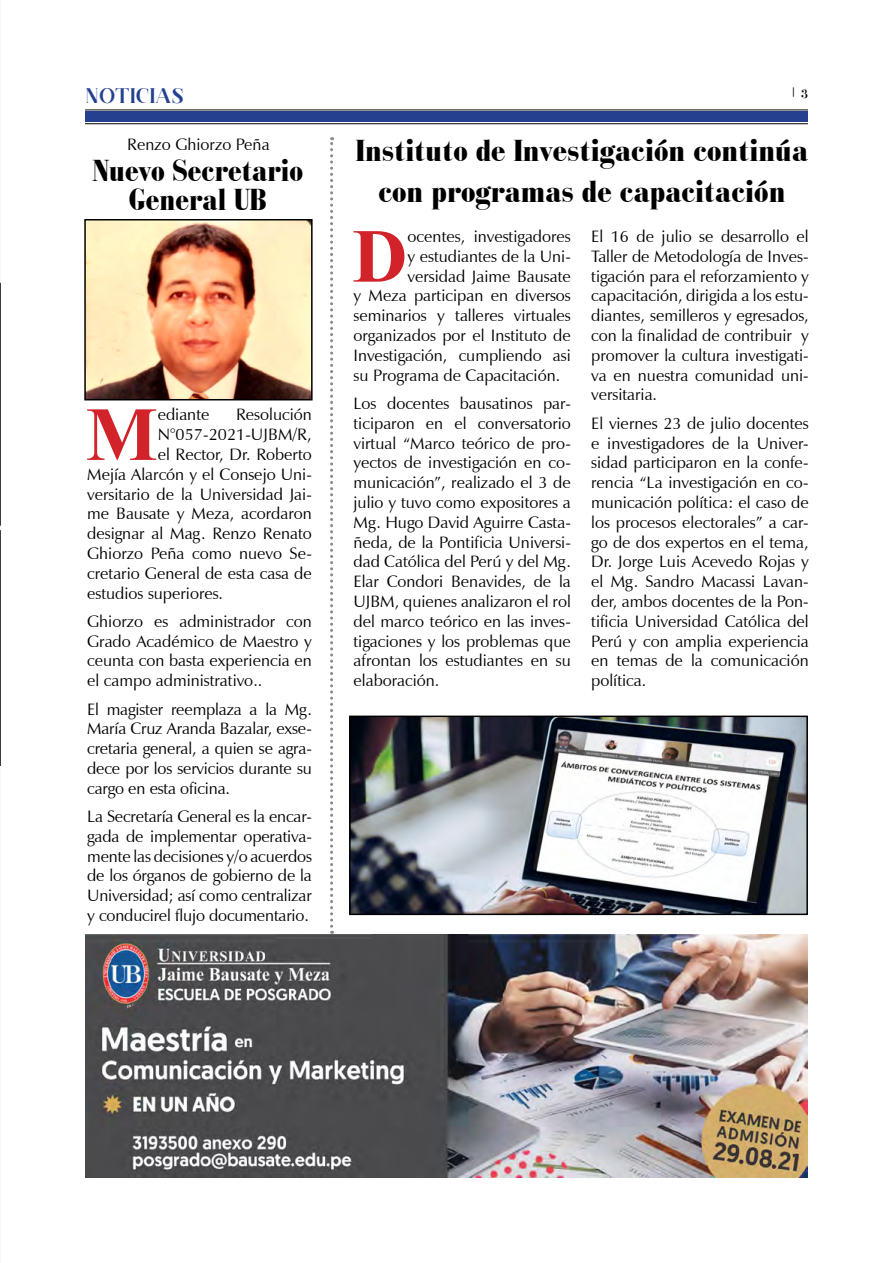
<style>
.page{position:relative;width:893px;height:1263px;background:#fff}
.page>*{position:absolute;margin:0;border:0;box-sizing:border-box;transform-origin:0 0}
.t1{font:700 76.35px "Times New Roman";color:#d2232a}
.t2{font:900 condensed 31.5px/40.5px "Bauer Bodoni BT";color:#000;text-align:center;scale:1.05 1}
.t3{font:900 condensed 31.5px/28.5px "Bauer Bodoni BT";color:#000;text-align:center}
.t4{font:21px "Rachel";color:#25408f}
.t5{font:16.5px/19.8px "Zapf Humanist 601 BT";color:#000;text-align:justify}
.t6{font:12px "Rachel";color:#000;scale:.95 1}
</style>
<div class="page">
<div style="left:85px;top:112px;width:723px;height:10px;background:#25408f"></div>
<hr style="left:85px;top:110px;width:723px;height:1px;background:#000">
<hr style="left:85px;top:123px;width:723px;height:1px;background:#000">
<img style="left:85px;top:935px;width:722px;height:242px">
<svg style="left:330px;top:137px;width:3px;height:797px"></svg>
<svg style="left:0;top:283px;width:1px;height:483px"></svg>
<img style="left:87px;top:222px;width:223px;height:175px">
<div style="left:84px;top:219px;width:229px;height:181px;border:2px solid #000"></div>
<img style="left:352px;top:719px;width:453px;height:193px">
<div style="left:349px;top:716px;width:459px;height:199px;border:2px solid #000"></div>
<p class="t4" style="left:85px;top:84px;width:27px">NOTICIAS</p>
<p class="t6" style="left:793px;top:86px;width:18px">| 3</p>
<p class="t5" style="left:127px;top:134px;width:144px">Renzo Ghiorzo Peña</p>
<h2 class="t2" style="left:356px;top:130px;width:432px">Instituto de Investigación continúa con programas de capacitación</h2>
<h1 class="t1" style="left:353px;top:203px;width:57px">D</h1>
<p class="t5" style="left:408px;top:226px;width:165px">ocentes, investigadores</p>
<h2 class="t3" style="left:93px;top:156px;width:212px">Nuevo Secretario<br>General UB</h2>
<p class="t5" style="left:591px;top:226px;width:219px">El 16 de julio se desarrollo el Taller de Metodología de Inves&shy;tigación para el reforzamiento y capacitación, dirigida a los estu&shy;diantes, semilleros y egresados, con la finalidad de contribuir y promover la cultura investigati&shy;va en nuestra comunidad uni&shy;versitaria.</p>
<p class="t5" style="left:591px;top:413px;width:219px">El viernes 23 de julio docentes e investigadores de la Univer&shy;sidad participaron en la confe&shy;rencia “La investigación en co&shy;municación política: el caso de los procesos electorales” a car&shy;go de dos expertos en el tema, Dr. Jorge Luis Acevedo Rojas y el Mg. Sandro Macassi Lavan&shy;der, ambos docentes de la Pon&shy;tificia Universidad Católica del Perú y con amplia experiencia en temas de la comunicación política.</p>
<p class="t5" style="left:408px;top:246px;width:165px">y estudiantes de la Uni-</p>
<p class="t5" style="left:408px;top:266px;width:165px">versidad Jaime Bausate</p>
<p class="t5" style="left:354px;top:286px;width:219px">y Meza participan en diversos</p>
<p class="t5" style="left:354px;top:306px;width:219px">seminarios y talleres virtuales</p>
<p class="t5" style="left:354px;top:325px;width:219px">organizados por el Instituto de</p>
<p class="t5" style="left:354px;top:345px;width:219px">Investigación, cumpliendo asi</p>
<p class="t5" style="left:354px;top:365px;width:208px">su Programa de Capacitación.</p>
<p class="t5" style="left:354px;top:393px;width:219px">Los docentes bausatinos par&shy;ticiparon en el conversatorio virtual “Marco teórico de pro&shy;yectos de investigación en co&shy;municación”, realizado el 3 de julio y tuvo como expositores a Mg. Hugo David Aguirre Casta&shy;ñeda, de la Pontificia Universi&shy;dad Católica del Perú y del Mg.<br>Elar Condori Benavides, de la UJBM, quienes analizaron el rol del marco teórico en las inves&shy;tigaciones y los problemas que afrontan los estudiantes en su elaboración.</p>
<h1 class="t1" style="left:86px;top:382px;width:74px">M</h1>
<p class="t5" style="left:158px;top:405px;width:53px">ediante</p>
<p class="t5" style="left:236px;top:405px;width:77px">Resolución</p>
<p class="t5" style="left:158px;top:424px;width:156px">N°057-2021-UJBM/R,</p>
<p class="t5" style="left:158px;top:444px;width:156px">el Rector, Dr. Roberto</p>
<p class="t5" style="left:87px;top:464px;width:226px">Mejía Alarcón y el Consejo Uni-</p>
<p class="t5" style="left:87px;top:484px;width:226px">versitario de la Universidad Jai-</p>
<p class="t5" style="left:87px;top:504px;width:226px">me Bausate y Meza, acordaron</p>
<p class="t5" style="left:87px;top:523px;width:226px">designar al Mag. Renzo Renato</p>
<p class="t5" style="left:87px;top:543px;width:226px">Ghiorzo Peña como nuevo Se-</p>
<p class="t5" style="left:87px;top:563px;width:226px">cretario General de esta casa de</p>
<p class="t5" style="left:87px;top:583px;width:137px">estudios superiores.</p>
<p class="t5" style="left:87px;top:611px;width:226px">Ghiorzo es administrador con Grado Académico de Maestro y ceunta con basta experiencia en el campo administrativo..</p>
<p class="t5" style="left:87px;top:699px;width:226px">El magister reemplaza a la Mg.<br>María Cruz Aranda Bazalar, exse&shy;cretaria general, a quien se agra&shy;dece por los servicios durante su cargo en esta oficina.</p>
<p class="t5" style="left:87px;top:806px;width:226px">La Secretaría General es la encar&shy;gada de implementar operativa&shy;mente las decisiones y/o acuerdos de los órganos de gobierno de la Universidad; así como centralizar y conducirel flujo documentario.</p>
</div>
